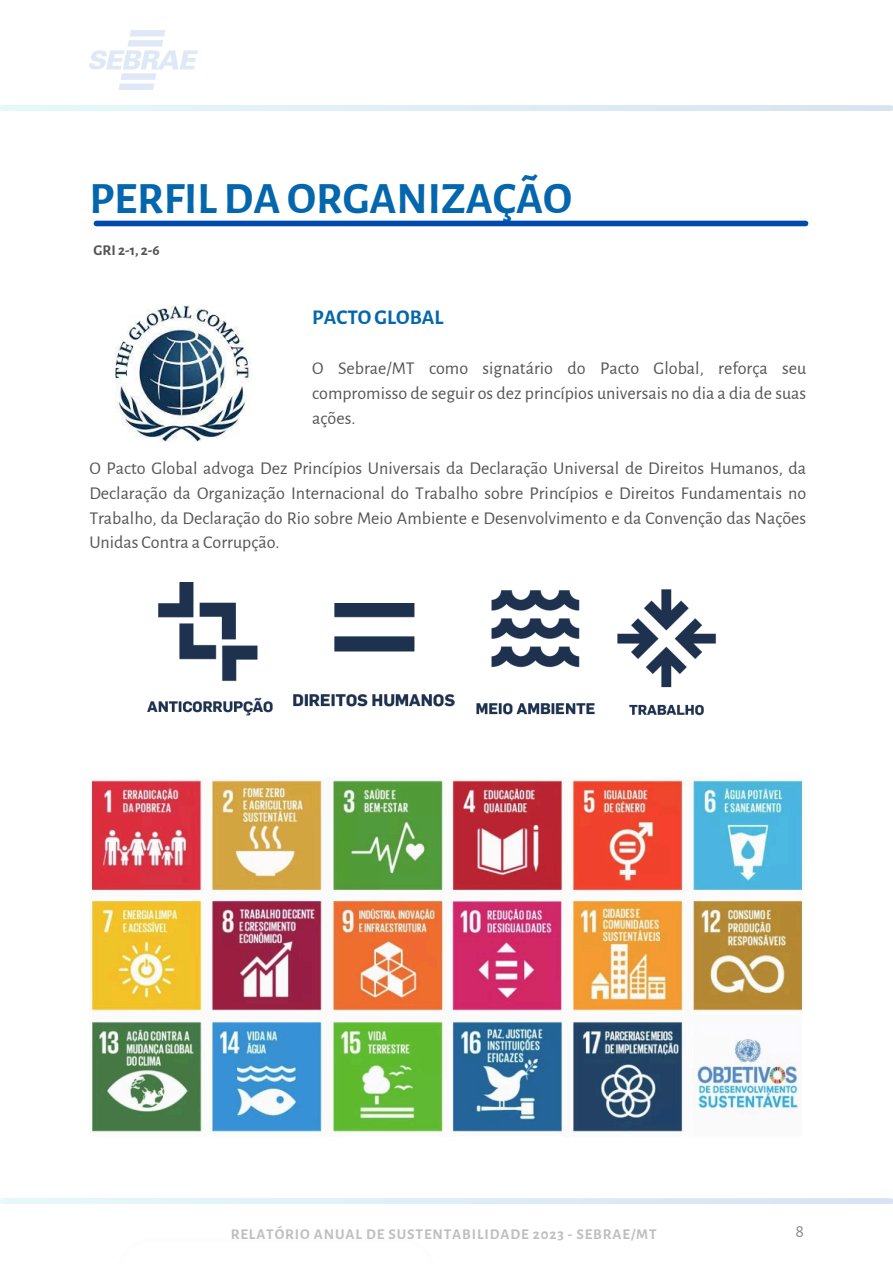
<style>
.page{position:relative;width:893px;height:1264px;background:#fff}
.page>*{position:absolute;margin:0;border:0;box-sizing:border-box;transform-origin:0 0}
.t1{font:700 45px "Alegreya Sans";color:#0467ad}
.t2{font:700 21px "Alegreya Sans";color:#0467ad}
.t3{font:18px/24.8px "Alegreya Sans";color:#545454;text-align:justify}
.t4{font:18px "Alegreya Sans";color:#86898f}
.t5{font:700 15px "Alegreya Sans";letter-spacing:.06em;color:#bfbfbf}
.t6{font:700 15px "Alegreya Sans";color:#545454}
</style>
<div class="page">
<svg style="left:0;top:105px;width:892px;height:6px;background:#deedf6"></svg>
<img style="left:89px;top:31px;width:108px;height:58px">
<svg style="left:0;top:1198px;width:892px;height:5px;background:#deedf6"></svg>
<div style="left:96px;top:221px;width:709px;height:5px;background:#004aad"></div>
<img style="left:147px;top:582px;width:126px;height:134px">
<img style="left:476px;top:591px;width:119px;height:124px">
<img style="left:617px;top:589px;width:99px;height:127px">
<img style="left:293px;top:603px;width:162px;height:104px">
<img style="left:89px;top:777px;width:715px;height:355px">
<img style="left:115px;top:305px;width:137px;height:136px">
<p class="t1" style="left:89px;top:177px;width:484px">PERFILDAORGANIZAÇÃO</p>
<p class="t6" style="left:94px;top:243px;width:68px">GRI 2-1, 2-6</p>
<h1 class="t2" style="left:312px;top:307px;width:133px">PACTOGLOBAL</h1>
<p class="t3" style="left:312px;top:356px;width:495px">O Sebrae/MT como signatário do Pacto Global, reforça seu compromisso de seguir os dez princípios universais no dia a dia de suas ações.</p>
<p class="t3" style="left:89px;top:456px;width:718px">O Pacto Global advoga Dez Princípios Universais da Declaração Universal de Direitos Humanos, da Declaração da Organização Internacional do Trabalho sobre Princípios e Direitos Fundamentais no Trabalho, da Declaração do Rio sobre Meio Ambiente e Desenvolvimento e da Convenção das Nações Unidas Contra a Corrupção.</p>
<p class="t5" style="left:231px;top:1226px;width:427px">RELATÓRIO ANUAL DE SUSTENTABILIDADE 2023 - SEBRAE/MT</p>
<p class="t4" style="left:795px;top:1222px;width:10px">8</p>
</div>
